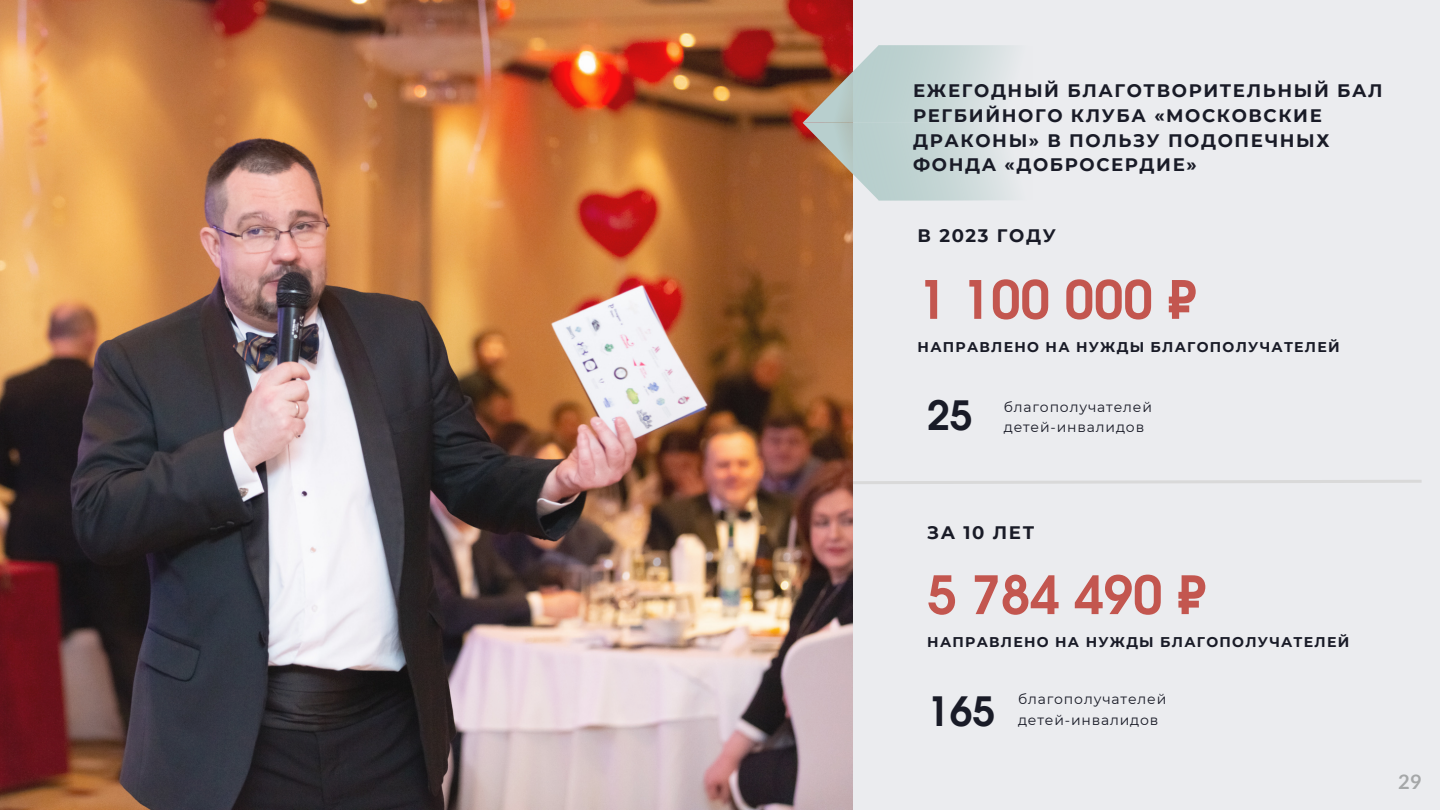
<style>
.page{position:relative;width:1440px;height:810px;background:#ebecef}
.page>*{position:absolute;margin:0;border:0;box-sizing:border-box;transform-origin:0 0}
.t1{font:700 52.5px "Evolventa";color:#c3564f}
.t2{font:700 40.4px "Evolventa";color:#191b27}
.t3{font:700 20px "Lato";color:#a5a7a8}
.t4{font:700 18.1px/24.8px "Montserrat";letter-spacing:.09em;color:#191b27}
.t5{font:700 14.1px "Montserrat";letter-spacing:.09em;color:#191b27}
.t6{font:14px "Montserrat";letter-spacing:.06em;color:#191b27}
</style>
<div class="page">
<svg style="left:853px;top:480px;width:569px;height:4px"></svg>
<img style="left:0;top:0;width:853px;height:810px">
<svg style="left:803px;top:45px;width:208px;height:155px;background:#bfbdb5"></svg>
<h4 class="t4" style="left:913px;top:78px;width:471px">ЕЖЕГОДНЫЙ БЛАГОТВОРИТЕЛЬНЫЙ БАЛ<br>РЕГБИЙНОГО КЛУБА «МОСКОВСКИЕ<br>ДРАКОНЫ» В ПОЛЬЗУ ПОДОПЕЧНЫХ<br>ФОНДА «ДОБРОСЕРДИЕ»</h4>
<h3 class="t4" style="left:918px;top:223px;width:140px">В 2023 ГОДУ</h3>
<p class="t1" style="left:918px;top:277px;width:281px">1 100 000 ₽</p>
<p class="t5" style="left:918px;top:338px;width:424px">НАПРАВЛЕНО НА НУЖДЫ БЛАГОПОЛУЧАТЕЛЕЙ</p>
<p class="t2" style="left:927px;top:397px;width:47px">25</p>
<p class="t6" style="left:1004px;top:399px;width:150px">благополучателей</p>
<p class="t6" style="left:1004px;top:419px;width:142px">детей-инвалидов</p>
<h4 class="t4" style="left:927px;top:520px;width:108px">ЗА 10 ЛЕТ</h4>
<h3 class="t1" style="left:927px;top:572px;width:281px">5 784 490 ₽</h3>
<h1 class="t5" style="left:927px;top:634px;width:424px">НАПРАВЛЕНО НА НУЖДЫ БЛАГОПОЛУЧАТЕЛЕЙ</h1>
<h1 class="t2" style="left:927px;top:694px;width:69px">165</h1>
<h3 class="t6" style="left:1018px;top:691px;width:150px">благополучателей</h3>
<h3 class="t6" style="left:1018px;top:711px;width:142px">детей-инвалидов</h3>
<h2 class="t3" style="left:1398px;top:770px;width:25px">29</h2>
</div>
